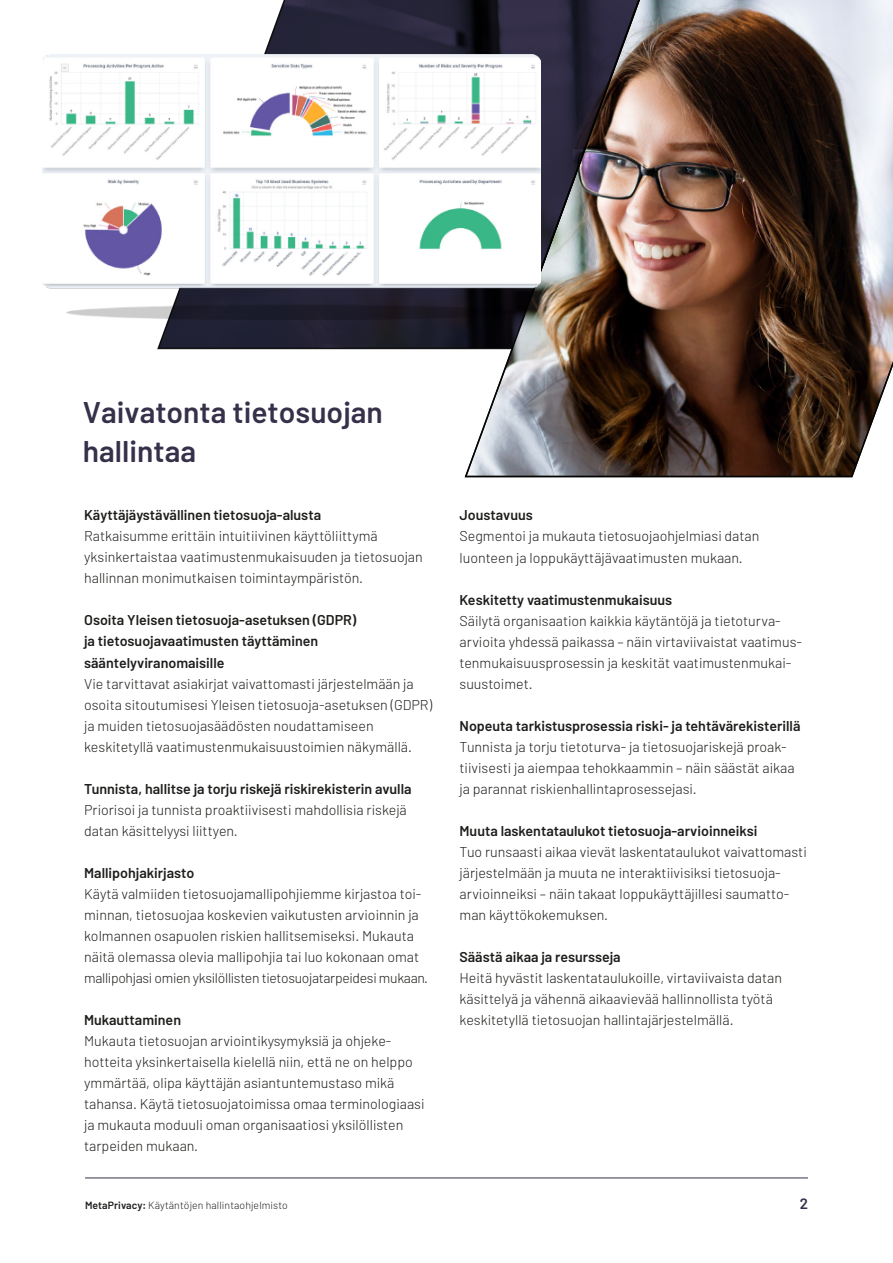
<style>
.page{position:relative;width:893px;height:1263px;background:#fff}
.page>*{position:absolute;margin:0;border:0;box-sizing:border-box;transform-origin:0 0}
.t1{font:600 30px/39px "Barlow";color:#36304a}
.t2{font:600 15px "Barlow";color:#36304a}
.t3{font:300 14.25px/21px "Barlow";color:#1d1d1b}
.t4{font:600 14.25px/21px "Barlow";color:#1d1d1b}
.t5{font:300 13.95px "Barlow";letter-spacing:-.02em;color:#1d1d1b}
.t6{font:300 10.5px "Barlow";letter-spacing:.01em;color:#1d1d1b}
.s1{font-weight:600}
</style>
<div class="page">
<hr style="left:85px;top:1177px;width:723px;height:1px;background:#36304a">
<svg style="left:464px;top:0;width:429px;height:478px;background:#62544d"></svg>
<img style="left:158px;top:0;width:560px;height:348px">
<img style="left:43px;top:54px;width:498px;height:265px">
<h1 class="t1" style="left:83px;top:392px;width:301px">Vaivatonta tietosuojan hallintaa</h1>
<p class="t4" style="left:84px;top:505px;width:238px">Käyttäjäystävällinen tietosuoja-alusta</p>
<p class="t3" style="left:84px;top:525px;width:340px">Ratkaisumme erittäin intuitiivinen käyttöliittymä yksinkertaistaa vaatimustenmukaisuuden ja tietosuojan hallinnan monimutkaisen toimintaympäristön.</p>
<p class="t4" style="left:84px;top:610px;width:274px">Osoita Yleisen tietosuoja-asetuksen (GDPR) ja tietosuojavaatimusten täyttäminen sääntelyviranomaisille</p>
<p class="t3" style="left:84px;top:672px;width:349px">Vie tarvittavat asiakirjat vaivattomasti järjestelmään ja osoita sitoutumisesi Yleisen tietosuoja-asetuksen (GDPR) ja muiden tietosuojasäädösten noudattamiseen keskitetyllä vaatimustenmukaisuustoimien näkymällä.</p>
<p class="t4" style="left:84px;top:778px;width:329px">Tunnista, hallitse ja torju riskejä riskirekisterin avulla</p>
<p class="t3" style="left:84px;top:798px;width:324px">Priorisoi ja tunnista proaktiivisesti mahdollisia riskejä datan käsittelyysi liittyen.</p>
<p class="t4" style="left:84px;top:862px;width:112px">Mallipohjakirjasto</p>
<p class="t3" style="left:84px;top:882px;width:339px">Käytä valmiiden tietosuojamallipohjiemme kirjastoa toi&shy;minnan, tietosuojaa koskevien vaikutusten arvioinnin ja kolmannen osapuolen riskien hallitsemiseksi. Mukauta näitä olemassa olevia mallipohjia tai luo kokonaan omat</p>
<p class="t5" style="left:84px;top:969px;width:345px">mallipohjasi omien yksilöllisten tietosuojatarpeidesi mukaan.</p>
<p class="t4" style="left:84px;top:1009px;width:98px">Mukauttaminen</p>
<p class="t3" style="left:84px;top:1029px;width:342px">Mukauta tietosuojan arviointikysymyksiä ja ohjeke&shy;hotteita yksinkertaisella kielellä niin, että ne on helppo ymmärtää, olipa käyttäjän asiantuntemustaso mikä tahansa. Käytä tietosuojatoimissa omaa terminologiaasi ja mukauta moduuli oman organisaatiosi yksilöllisten tarpeiden mukaan.</p>
<p class="t6" style="left:85px;top:1198px;width:204px"><span class="s1">MetaPrivacy:</span> Käytäntöjen hallintaohjelmisto</p>
<p class="t4" style="left:460px;top:505px;width:75px">Joustavuus</p>
<p class="t3" style="left:460px;top:525px;width:301px">Segmentoi ja mukauta tietosuojaohjelmiasi datan luonteen ja loppukäyttäjävaatimusten mukaan.</p>
<p class="t4" style="left:460px;top:589px;width:214px">Keskitetty vaatimustenmukaisuus</p>
<p class="t3" style="left:460px;top:609px;width:344px">Säilytä organisaation kaikkia käytäntöjä ja tietoturva&shy;arvioita yhdessä paikassa – näin virtaviivaistat vaatimus&shy;tenmukaisuusprosessin ja keskität vaatimustenmukai&shy;suustoimet.</p>
<p class="t4" style="left:460px;top:715px;width:342px">Nopeuta tarkistusprosessia riski- ja tehtävärekisterillä</p>
<p class="t3" style="left:460px;top:735px;width:337px">Tunnista ja torju tietoturva- ja tietosuojariskejä proak&shy;tiivisesti ja aiempaa tehokkaammin – näin säästät aikaa ja parannat riskienhallintaprosessejasi.</p>
<p class="t4" style="left:460px;top:820px;width:299px">Muuta laskentataulukot tietosuoja-arvioinneiksi</p>
<p class="t3" style="left:460px;top:840px;width:349px">Tuo runsaasti aikaa vievät laskentataulukot vaivattomasti järjestelmään ja muuta ne interaktiivisiksi tietosuoja&shy;arvioinneiksi – näin takaat loppukäyttäjillesi saumatto&shy;man käyttökokemuksen.</p>
<p class="t4" style="left:460px;top:946px;width:163px">Säästä aikaa ja resursseja</p>
<p class="t3" style="left:460px;top:966px;width:324px">Heitä hyvästit laskentataulukoille, virtaviivaista datan käsittelyä ja vähennä aikaavievää hallinnollista työtä keskitetyllä tietosuojan hallintajärjestelmällä.</p>
<p class="t2" style="left:800px;top:1194px;width:10px">2</p>
</div>
